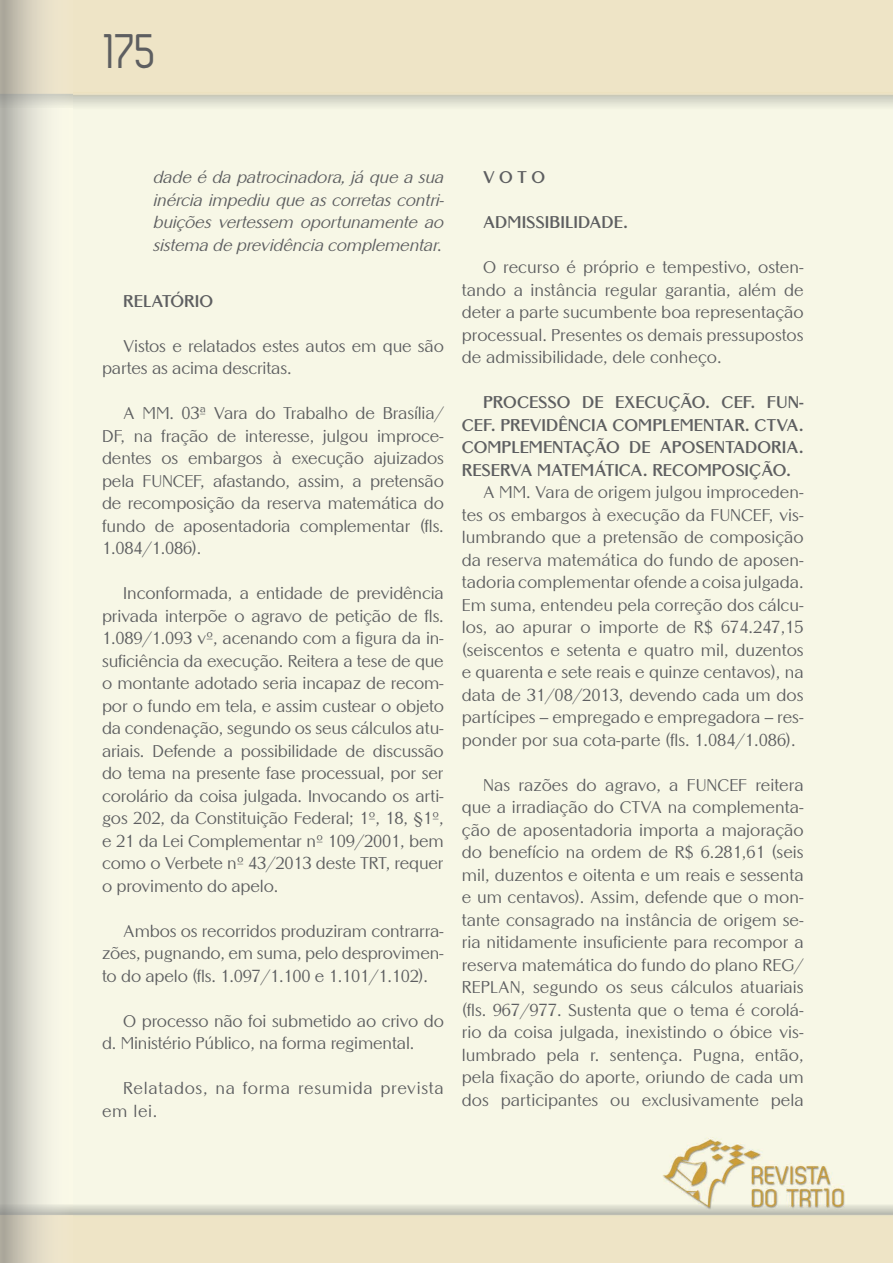
<style>
.page{position:relative;width:893px;height:1263px;background:#fff}
.page>*{position:absolute;margin:0;border:0;box-sizing:border-box;transform-origin:0 0}
.t1{font:49.5px "Zag";color:#5d5e60}
.t2{font:16.5px/22.5px "Altrincham";letter-spacing:-.01em;color:#5d5e60;text-align:justify}
.t3{font:700 16.5px/22.5px "Altrincham";color:#5d5e60;text-align:justify}
.t4{font:italic 16.5px/22.5px "Altrincham";letter-spacing:-.01em;color:#5d5e60;text-align:justify}
.t5{font:16.5px/22.5px "Altrincham";letter-spacing:.04em;color:#5d5e60}
</style>
<div class="page">
<img style="left:89px;top:0;width:804px;height:1263px">
<h1 class="t1" style="left:106px;top:24px;width:54px">175</h1>
<p class="t4" style="left:153px;top:166px;width:292px">dade é da patrocinadora, já que a sua inércia impediu que as corretas contri&shy;buições vertessem oportunamente ao sistema de previdência complementar.</p>
<p class="t3" style="left:483px;top:166px;width:63px">V O T O</p>
<p class="t3" style="left:483px;top:211px;width:146px">ADMISSIBILIDADE.</p>
<p class="t2" style="left:462px;top:256px;width:343px;text-indent:21px">O recurso é próprio e tempestivo, osten&shy;tando a instância regular garantia, além de deter a parte sucumbente boa representação processual. Presentes os demais pressupostos de admissibilidade, dele conheço.</p>
<p class="t3" style="left:462px;top:391px;width:343px;text-indent:21px">PROCESSO DE EXECUÇÃO. CEF. FUN-CEF. PREVIDÊNCIA COMPLEMENTAR. CTVA.<br>COMPLEMENTAÇÃO DE APOSENTADORIA.<br>RESERVA MATEMÁTICA. RECOMPOSIÇÃO.</p>
<p class="t2" style="left:462px;top:481px;width:343px;text-indent:21px">A MM. Vara de origem julgou improceden&shy;tes os embargos à execução da FUNCEF, vis&shy;lumbrando que a pretensão de composição da reserva matemática do fundo de aposen&shy;tadoria complementar ofende a coisa julgada.<br>Em suma, entendeu pela correção dos cálcu&shy;los, ao apurar o importe de R$ 674.247,15 (seiscentos e setenta e quatro mil, duzentos e quarenta e sete reais e quinze centavos), na data de 31/08/2013, devendo cada um dos partícipes – empregado e empregadora – res&shy;ponder por sua cota-parte (fls. 1.084/1.086).</p>
<p class="t2" style="left:462px;top:774px;width:343px;text-indent:21px">Nas razões do agravo, a FUNCEF reitera que a irradiação do CTVA na complementa&shy;ção de aposentadoria importa a majoração do benefício na ordem de R$ 6.281,61 (seis mil, duzentos e oitenta e um reais e sessenta e um centavos). Assim, defende que o mon&shy;tante consagrado na instância de origem se&shy;ria nitidamente insuficiente para recompor a reserva matemática do fundo do plano REG/ REPLAN, segundo os seus cálculos atuariais (fls. 967/977. Sustenta que o tema é corolá&shy;rio da coisa julgada, inexistindo o óbice vis&shy;lumbrado pela r. sentença. Pugna, então, pela fixação do aporte, oriundo de cada um dos participantes ou exclusivamente pela</p>
<p class="t3" style="left:123px;top:290px;width:91px">RELATÓRIO</p>
<p class="t2" style="left:102px;top:335px;width:343px;text-indent:21px">Vistos e relatados estes autos em que são partes as acima descritas.</p>
<p class="t2" style="left:102px;top:402px;width:343px;text-indent:21px">A MM. 03ª Vara do Trabalho de Brasília/ DF, na fração de interesse, julgou improce&shy;dentes os embargos à execução ajuizados pela FUNCEF, afastando, assim, a pretensão de recomposição da reserva matemática do fundo de aposentadoria complementar (fls.<br>1.084/1.086).</p>
<p class="t2" style="left:102px;top:582px;width:343px;text-indent:21px">Inconformada, a entidade de previdência privada interpõe o agravo de petição de fls.<br>1.089/1.093 vº, acenando com a figura da in&shy;suficiência da execução. Reitera a tese de que o montante adotado seria incapaz de recom&shy;por o fundo em tela, e assim custear o objeto da condenação, segundo os seus cálculos atu&shy;ariais. Defende a possibilidade de discussão do tema na presente fase processual, por ser corolário da coisa julgada. Invocando os arti&shy;gos 202, da Constituição Federal; 1º, 18, §1º, e 21 da Lei Complementar nº 109/2001, bem como o Verbete nº 43/2013 deste TRT, requer o provimento do apelo.</p>
<p class="t2" style="left:102px;top:920px;width:343px;text-indent:21px">Ambos os recorridos produziram contrarra&shy;zões, pugnando, em suma, pelo desprovimen&shy;to do apelo (fls. 1.097/1.100 e 1.101/1.102).</p>
<p class="t2" style="left:102px;top:1010px;width:343px;text-indent:21px">O processo não foi submetido ao crivo do d. Ministério Público, na forma regimental.</p>
<p class="t5" style="left:102px;top:1077px;width:343px;text-indent:21px">Relatados, na forma resumida prevista em lei.</p>
</div>
